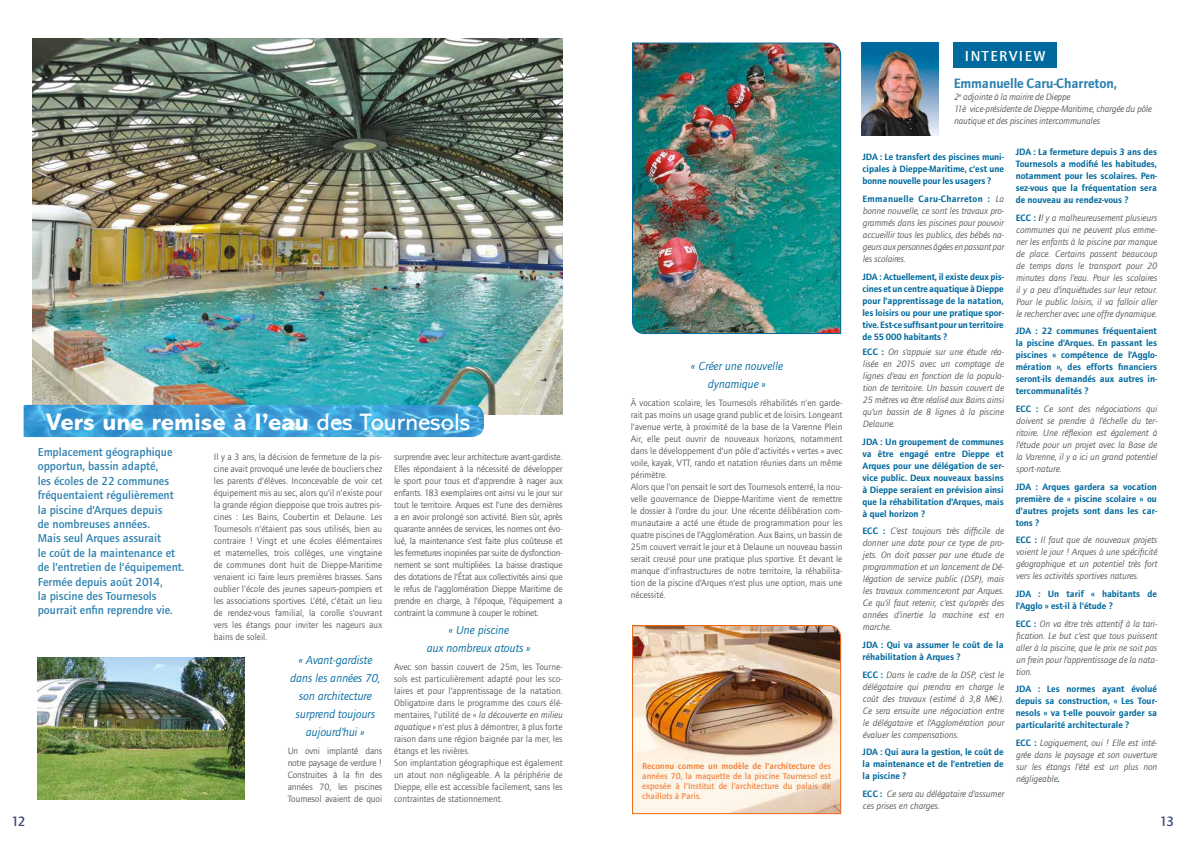
<style>
.page{position:relative;width:1191px;height:842px;background:#fff}
.page>*{position:absolute;margin:0;border:0;box-sizing:border-box;transform-origin:0 0}
.t1{font:800 24px "Abadi";color:#fff}
.t2{font:500 15px "Foundry Journal";letter-spacing:.1em;color:#fff}
.t3{font:600 14px "Foundry Journal";letter-spacing:-.005em;color:#2d81b0}
.t4{font:500 14px "Foundry Journal";color:#3e4973}
.t5{font:500 12px/14.4px "Foundry Journal";color:#2d81b0}
.t6{font:italic 12px/18px "Foundry Journal";color:#00699e;text-align:center}
.t7{font:9.5px/12px "Foundry Journal";color:#575756;text-align:justify}
.t8{font:italic 9.5px/12px "Foundry Journal";color:#575756;text-align:justify}
.t9{font:600 9.5px/12px "Foundry Journal";color:#00699e;text-align:justify}
.t10{font:500 9px/10px "Foundry Journal";color:#f18846;text-align:justify}
.s1{font-weight:400}
.s2{font-style:italic}
.s3{font-weight:600}
.s4{font-weight:600;font-style:normal;color:#00699e}
.s5{font-family:"Euro Sans";font-style:normal}
.s6{color:#000}
</style>
<div class="page">
<img style="left:632px;top:42px;width:209px;height:293px">
<img style="left:38px;top:657px;width:206px;height:142px">
<img style="left:33px;top:39px;width:529px;height:375px">
<div style="left:953px;top:43px;width:103px;height:25px;background:#00699e"></div>
<img style="left:861px;top:43px;width:77px;height:93px">
<img style="left:24px;top:405px;width:460px;height:32px">
<img style="left:632px;top:625px;width:209px;height:190px">
<h1 class="t1" style="left:46px;top:408px;width:425px">Vers une remise à l’eau <span class="s1">des Tournesols</span></h1>
<p class="t5" style="left:38px;top:445px;width:148px">Emplacement géographique opportun, bassin adapté,<br>les écoles de 22 communes fréquentaient régulièrement la piscine d’Arques depuis<br>de nombreuses années.<br>Mais seul Arques assurait<br>le coût de la maintenance et de l’entretien de l’équipement.<br>Fermée depuis août 2014,<br>la piscine des Tournesols pourrait enfin reprendre vie.</p>
<p class="t7" style="left:214px;top:451px;width:170px">Il y a 3 ans, la décision de fermeture de la pis&shy;cine avait provoqué une levée de boucliers chez les parents d’élèves. Inconcevable de voir cet équipement mis au sec, alors qu’il n’existe pour la grande région dieppoise que trois autres pis&shy;cines : Les Bains, Coubertin et Delaune. Les Tournesols n’étaient pas sous utilisés, bien au contraire ! Vingt et une écoles élémentaires et maternelles, trois collèges, une vingtaine de communes dont huit de Dieppe-Maritime venaient ici faire leurs premières brasses. Sans oublier l’école des jeunes sapeurs-pompiers et les associations sportives. L’été, c’était un lieu de rendez-vous familial, la corolle s’ouvrant vers les étangs pour inviter les nageurs aux bains de soleil.</p>
<p class="t6" style="left:290px;top:651px;width:91px">« Avant-gardiste dans les années 70, son architecture surprend toujours aujourd’hui »</p>
<p class="t7" style="left:288px;top:745px;width:96px">Un ovni implanté dans notre paysage de verdure !<br>Construites à la fin des années 70, les piscines Tournesol avaient de quoi</p>
<p class="t7" style="left:394px;top:451px;width:170px">surprendre avec leur architecture avant-gardiste.<br>Elles répondaient à la nécessité de développer le sport pour tous et d’apprendre à nager aux enfants. 183 exemplaires ont ainsi vu le jour sur tout le territoire. Arques est l’une des dernières a en avoir prolongé son activité. Bien sûr, après quarante années de services, les normes ont évo&shy;lué, la maintenance s’est faite plus coûteuse et les fermetures inopinées par suite de dysfonction&shy;nement se sont multipliées. La baisse drastique des dotations de l’État aux collectivités ainsi que le refus de l’agglomération Dieppe Maritime de prendre en charge, à l’époque, l’équipement a contraint la commune à couper le robinet.</p>
<p class="t6" style="left:426px;top:621px;width:106px">« Une piscine<br>aux nombreux atouts »</p>
<p class="t7" style="left:394px;top:661px;width:170px;text-align:left">Avec son bassin couvert de 25m, les Tourne&shy;sols est particulièrement adapté pour les sco&shy;laires et pour l’apprentissage de la natation.<br>Obligatoire dans le programme des cours élé&shy;mentaires, l’utilité de « <span class="s2">la découverte en milieu aquatique</span> » n’est plus à démontrer, à plus forte raison dans une région baignée par la mer, les étangs et les rivières.<br>Son implantation géographique est également un atout non négligeable. A la périphérie de Dieppe, elle est accessible facilement, sans les contraintes de stationnement.</p>
<p class="t6" style="left:690px;top:357px;width:93px">« Créer une nouvelle dynamique »</p>
<p class="t7" style="left:631px;top:397px;width:213px;text-align:left">À vocation scolaire, les Tournesols réhabilités n’en garde&shy;rait pas moins un usage grand public et de loisirs. Longeant l’avenue verte, à proximité de la base de la Varenne Plein Air, elle peut ouvrir de nouveaux horizons, notamment dans le développement d’un pôle d’activités « vertes » avec voile, kayak, VTT, rando et natation réunies dans un même périmètre.<br>Alors que l’on pensait le sort des Tournesols enterré, la nou&shy;velle gouvernance de Dieppe-Maritime vient de remettre le dossier à l’ordre du jour. Une récente délibération com&shy;munautaire a acté une étude de programmation pour les quatre piscines de l’Agglomération. Aux Bains, un bassin de 25m couvert verrait le jour et à Delaune un nouveau bassin serait creusé pour une pratique plus sportive. Et devant le manque d’infrastructures de notre territoire, la réhabilita&shy;tion de la piscine d’Arques n’est plus une option, mais une nécessité.</p>
<p class="t10" style="left:642px;top:761px;width:190px"><span class="s3">Reconnu comme un modèle de l’architecture</span> des années 70, la maquette de la piscine Tournesol est exposée à l’Institut de l’architecture du palais de chaillots à Paris.</p>
<h2 class="t2" style="left:965px;top:47px;width:82px">INTERVIEW</h2>
<h3 class="t3" style="left:953px;top:75px;width:165px">Emmanuelle Caru-Charreton,</h3>
<p class="t8" style="left:953px;top:91px;width:199px;text-align:left">2<sup>e</sup> adjointe à la mairire de Dieppe<br>11è vice-présidente de Dieppe-Maritime, chargée du pôle nautique et des piscines intercommunales</p>
<p class="t9" style="left:862px;top:151px;width:143px">JDA : Le transfert des piscines muni&shy;cipales à Dieppe-Maritime, c’est une bonne nouvelle pour les usagers ?</p>
<p class="t8" style="left:862px;top:193px;width:143px"><span class="s4">Emmanuelle Caru-Charreton :</span> La bonne nouvelle, ce sont les travaux pro&shy;grammés dans les piscines pour pouvoir accueillir tous les publics, des bébés na&shy;geurs aux personnes âgées en passant par les scolaires.</p>
<p class="t9" style="left:862px;top:271px;width:143px">JDA : Actuellement, il existe deux pis&shy;cines et un centre aquatique à Dieppe pour l’apprentissage de la natation, les loisirs ou pour une pratique spor&shy;tive. Est-ce suffisant pour un territoire de 55 000 habitants ?</p>
<p class="t8" style="left:862px;top:346px;width:143px"><span class="s4">ECC :</span> On s’appuie sur une étude réa&shy;lisée en 2015 avec un comptage de lignes d’eau en fonction de la popula&shy;tion de territoire. Un bassin couvert de 25 mètres va être réalisé aux Bains ainsi qu’un bassin de 8 lignes à la piscine Delaune.</p>
<p class="t9" style="left:862px;top:435px;width:143px">JDA : Un groupement de communes va être engagé entre Dieppe et Arques pour une délégation de ser&shy;vice public. Deux nouveaux bassins à Dieppe seraient en prévision ainsi que la réhabilitation d’Arques, mais à quel horizon ?</p>
<p class="t8" style="left:862px;top:525px;width:143px"><span class="s4">ECC :</span> C’est toujours très difficile de donner une date pour ce type de pro&shy;jets. On doit passer par une étude de programmation et un lancement de Dé&shy;légation de service public (DSP), mais les travaux commenceront par Arques.<br>Ce qu’il faut retenir, c’est qu’après des années d’inertie la machine est en marche.</p>
<p class="t9" style="left:862px;top:639px;width:143px">JDA : Qui va assumer le coût de la réhabilitation à Arques ?</p>
<p class="t8" style="left:862px;top:669px;width:143px"><span class="s4">ECC :</span> Dans le cadre de la DSP, c’est le délégataire qui prendra en charge le coût des travaux (estimé à 3,8 M<span class="s5">€</span>).<br>Ce sera ensuite une négociation entre le délégataire et l’Agglomération pour évaluer les compensations.</p>
<p class="t9" style="left:862px;top:746px;width:143px">JDA : Qui aura la gestion, le coût de la maintenance et de l’entretien de la piscine ?</p>
<p class="t8" style="left:862px;top:788px;width:143px"><span class="s4">ECC :</span> Ce sera au délégataire d’assumer ces prises en charges.</p>
<p class="t9" style="left:1015px;top:146px;width:143px">JDA : La fermeture depuis 3 ans des Tournesols a modifié les habitudes, notamment pour les scolaires. Pen&shy;sez-vous que la fréquentation sera de nouveau au rendez-vous ?</p>
<p class="t8" style="left:1015px;top:212px;width:143px"><span class="s4">ECC :</span> <span class="s6">I</span>l y a malheureusement plusieurs communes qui ne peuvent plus emme&shy;ner les enfants à la piscine par manque de place. Certains passent beaucoup de temps dans le transport pour 20 minutes dans l’eau. Pour les scolaires il y a peu d’inquiétudes sur leur retour.<br>Pour le public loisirs, il va falloir aller le rechercher avec une offre dynamique.</p>
<p class="t9" style="left:1015px;top:325px;width:143px">JDA : 22 communes fréquentaient la piscine d’Arques. En passant les piscines « compétence de l’Agglo&shy;mération », des efforts financiers seront-ils demandés aux autres in&shy;tercommunalités ?</p>
<p class="t8" style="left:1015px;top:403px;width:143px"><span class="s4">ECC :</span> Ce sont des négociations qui doivent se prendre à l’échelle du ter&shy;ritoire. Une réflexion est également à l’étude pour un projet avec la Base de la Varenne, il y a ici un grand potentiel sport-nature.</p>
<p class="t9" style="left:1015px;top:480px;width:143px">JDA : Arques gardera sa vocation première de « piscine scolaire » ou d’autres projets sont dans les car&shy;tons ?</p>
<p class="t8" style="left:1015px;top:534px;width:143px"><span class="s4">ECC :</span> Il faut que de nouveaux projets voient le jour ! Arques à une spécificité géographique et un potentiel très fort vers les activités sportives natures.</p>
<p class="t9" style="left:1015px;top:588px;width:143px">JDA : Un tarif « habitants de l’Agglo » est-il à l’étude ?</p>
<p class="t8" style="left:1015px;top:618px;width:143px"><span class="s4">ECC :</span> On va être très attentif à la tari&shy;fication. Le but c’est que tous puissent aller à la piscine, que le prix ne soit pas un frein pour l’apprentissage de la nata&shy;tion.</p>
<p class="t9" style="left:1015px;top:683px;width:143px">JDA : Les normes ayant évolué depuis sa construction, « Les Tour&shy;nesols » va t-elle pouvoir garder sa particularité architecturale ?</p>
<p class="t8" style="left:1015px;top:737px;width:143px"><span class="s4">ECC :</span> Logiquement, oui ! Elle est inté&shy;grée dans le paysage et son ouverture sur les étangs l’été est un plus non négligeable<span class="s4">.</span></p>
<h3 class="t4" style="left:11px;top:813px;width:16px">12</h3>
<h3 class="t4" style="left:1159px;top:813px;width:16px">13</h3>
</div>
